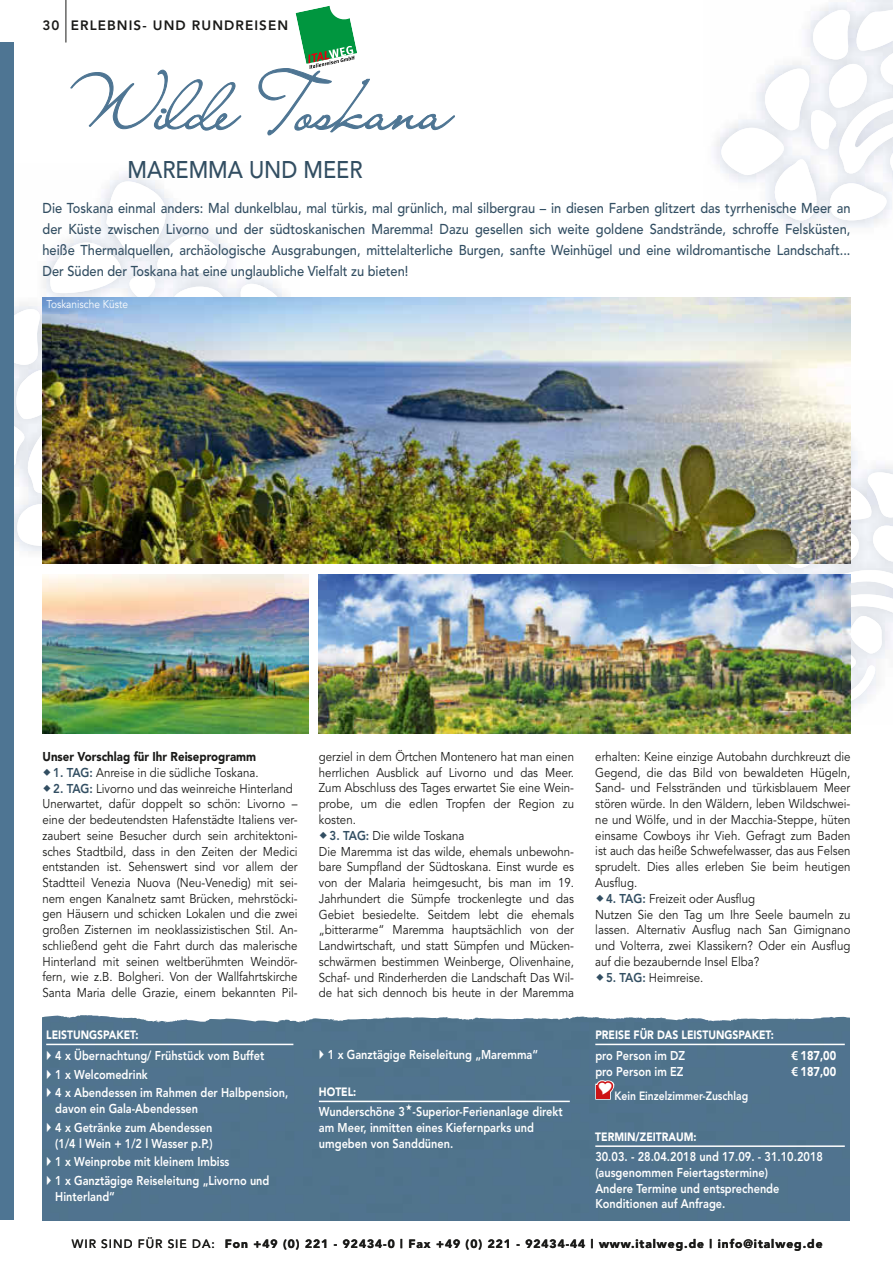
<style>
.page{position:relative;width:893px;height:1263px;background:#fff}
.page>*{position:absolute;margin:0;border:0;box-sizing:border-box;transform-origin:0 0}
.t1{font:75px "Lainie Day SH";color:#4e7593;scale:.9 1}
.t2{font:500 24px "Avenir";color:#324e62;scale:.9 1}
.t3{font:500 14.25px/21px "Avenir";color:#324e62;text-align:justify;scale:.9 1}
.t4{font:800 13.5px "Avenir";letter-spacing:.08em;color:#1a1a18}
.t5{font:12.75px/15.8px "Avenir";color:#1a1a18;text-align:justify;scale:.9 1}
.t6{font:800 12.75px/18.6px "Avenir";color:#fff;scale:.86 1}
.t7{font:900 12.75px "Avenir";color:#1a1a18;scale:.9 1}
.t8{font:900 12.75px "Avenir";color:#fff;scale:.86 1}
.t9{font:900 12px "Avenir";letter-spacing:.08em;color:#1a1a18}
.t10{font:900 12px "Avenir";color:#fff;scale:.86 1}
.t11{font:800 12px "Avenir";color:#fff;scale:.86 1}
.t12{font:11.25px "Avenir";color:#fff;scale:.9 1}
.s1{font-weight:800;color:#324e62}
.s2{font-family:"Linotype Euro Font Ato F";font-weight:400}
.s3{font-weight:500}
</style>
<div class="page">
<svg style="left:666px;top:405px;width:227px;height:301px"></svg>
<img style="left:19px;top:173px;width:281px;height:391px">
<svg style="left:14px;top:181px;width:270px;height:366px"></svg>
<hr style="left:65px;top:0;width:1px;height:43px;background:#1a1a18">
<div style="left:0;top:43px;width:14px;height:1177px;background:#4e7593"></div>
<svg style="left:70px;top:69px;width:172px;height:62px"></svg>
<svg style="left:258px;top:6px;width:197px;height:130px"></svg>
<div style="left:43px;top:1023px;width:807px;height:197px;background:#50738d"></div>
<hr style="left:595px;top:1044px;width:250px;height:1px;background:#fff">
<hr style="left:595px;top:1145px;width:250px;height:2px;background:#fff">
<svg style="left:42px;top:1015px;width:808px;height:8px"></svg>
<hr style="left:46px;top:1044px;width:247px;height:1px;background:#fff">
<hr style="left:319px;top:1101px;width:251px;height:1px;background:#fff">
<img style="left:43px;top:298px;width:807px;height:265px">
<img style="left:43px;top:574px;width:265px;height:159px">
<img style="left:319px;top:574px;width:531px;height:159px">
<svg style="left:718px;top:0;width:175px;height:220px"></svg>
<svg style="left:594px;top:1078px;width:26px;height:23px"></svg>
<svg style="left:47px;top:1051px;width:4px;height:9px"></svg>
<svg style="left:47px;top:1069px;width:4px;height:10px"></svg>
<svg style="left:47px;top:1088px;width:4px;height:9px"></svg>
<svg style="left:47px;top:1122px;width:4px;height:10px"></svg>
<svg style="left:47px;top:1157px;width:4px;height:9px"></svg>
<svg style="left:47px;top:1175px;width:4px;height:10px"></svg>
<svg style="left:320px;top:1050px;width:4px;height:9px"></svg>
<svg style="left:406px;top:1103px;width:6px;height:7px"></svg>
<p class="t4" style="left:43px;top:18px;width:247px">30 ERLEBNIS- UND RUNDREISEN</p>
<h1 class="t1" style="left:64px;top:58px;width:432px">Wilde Toskana</h1>
<h2 class="t2" style="left:128px;top:156px;width:263px">MAREMMA UND MEER</h2>
<p class="t3" style="left:43px;top:198px;width:899px">Die Toskana einmal anders: Mal dunkelblau, mal türkis, mal grünlich, mal silbergrau – in diesen Farben glitzert das tyrrhenische Meer an der Küste zwischen Livorno und der südtoskanischen Maremma! Dazu gesellen sich weite goldene Sandstrände, schroffe Felsküsten, heiße Thermalquellen, archäologische Ausgrabungen, mittelalterliche Burgen, sanfte Weinhügel und eine wildromantische Landschaft...<br>Der Süden der Toskana hat eine unglaubliche Vielfalt zu bieten!</p>
<p class="t12" style="left:46px;top:298px;width:92px">Toskanische Küste</p>
<p class="t7" style="left:43px;top:749px;width:239px">Unser Vorschlag für Ihr Reiseprogramm</p>
<p class="t5" style="left:53px;top:765px;width:230px"><span class="s1">1. TAG:</span> Anreise in die südliche Toskana.</p>
<p class="t5" style="left:43px;top:781px;width:285px;text-align:center"><span class="s1">2. TAG:</span> Livorno und das weinreiche Hinterland Unerwartet, dafür doppelt so schön: Livorno – eine der bedeutendsten Hafenstädte Italiens ver&shy;zaubert seine Besucher durch sein architektoni&shy;sches Stadtbild, dass in den Zeiten der Medici entstanden ist. Sehenswert sind vor allem der Stadtteil Venezia Nuova (Neu-Venedig) mit sei&shy;nem engen Kanalnetz samt Brücken, mehrstöcki&shy;gen Häusern und schicken Lokalen und die zwei großen Zisternen im neoklassizistischen Stil. An&shy;schließend geht die Fahrt durch das malerische Hinterland mit seinen weltberühmten Weindör&shy;fern, wie z.B. Bolgheri. Von der Wallfahrtskirche Santa Maria delle Grazie, einem bekannten Pil-</p>
<p class="t10" style="left:46px;top:1028px;width:109px">LEISTUNGSPAKET:</p>
<p class="t6" style="left:55px;top:1046px;width:273px">4 x Übernachtung/ Frühstück vom Buffet<br>1 x Welcomedrink<br>4 x Abendessen im Rahmen der Halbpension,</p>
<p class="t6" style="left:55px;top:1099px;width:184px">davon ein Gala-Abendessen<br>4 x Getränke zum Abendessen</p>
<p class="t6" style="left:55px;top:1134px;width:251px">(1/4 l Wein + 1/2 l Wasser p.P.)<br>1 x Weinprobe mit kleinem Imbiss<br>1 x Ganztägige Reiseleitung „Livorno und</p>
<p class="t6" style="left:55px;top:1187px;width:71px">Hinterland“</p>
<p class="t5" style="left:319px;top:749px;width:285px">gerziel in dem Örtchen Montenero hat man einen herrlichen Ausblick auf Livorno und das Meer.<br>Zum Abschluss des Tages erwartet Sie eine Wein&shy;probe, um die edlen Tropfen der Region zu kosten.</p>
<p class="t5" style="left:319px;top:828px;width:285px;text-align:left;text-indent:11px"><span class="s1">3. TAG:</span> Die wilde Toskana<br>Die Maremma ist das wilde, ehemals unbewohn&shy;bare Sumpfland der Südtoskana. Einst wurde es von der Malaria heimgesucht, bis man im 19.<br>Jahrhundert die Sümpfe trockenlegte und das Gebiet besiedelte. Seitdem lebt die ehemals „bitterarme“ Maremma hauptsächlich von der Landwirtschaft, und statt Sümpfen und Mücken&shy;schwärmen bestimmen Weinberge, Olivenhaine, Schaf- und Rinderherden die Landschaft Das Wil&shy;de hat sich dennoch bis heute in der Maremma</p>
<p class="t6" style="left:328px;top:1045px;width:246px">1 x Ganztägige Reiseleitung „Maremma“</p>
<p class="t10" style="left:319px;top:1085px;width:45px">HOTEL:</p>
<p class="t6" style="left:319px;top:1104px;width:285px;line-height:15.9px">Wunderschöne 3 -Superior-Ferienanlage direkt am Meer, inmitten eines Kiefernparks und umgeben von Sanddünen.</p>
<p class="t5" style="left:595px;top:749px;width:285px">erhalten: Keine einzige Autobahn durchkreuzt die Gegend, die das Bild von bewaldeten Hügeln, Sand- und Felsstränden und türkisblauem Meer stören würde. In den Wäldern, leben Wildschwei&shy;ne und Wölfe, und in der Macchia-Steppe, hüten einsame Cowboys ihr Vieh. Gefragt zum Baden ist auch das heiße Schwefelwasser, das aus Felsen sprudelt. Dies alles erleben Sie beim heutigen Ausflug.</p>
<p class="t5" style="left:595px;top:891px;width:285px;text-align:left;text-indent:11px"><span class="s1">4. TAG:</span> Freizeit oder Ausflug<br>Nutzen Sie den Tag um Ihre Seele baumeln zu lassen. Alternativ Ausflug nach San Gimignano und Volterra, zwei Klassikern? Oder ein Ausflug auf die bezaubernde Insel Elba?</p>
<p class="t5" style="left:606px;top:970px;width:110px"><span class="s1">5. TAG:</span> Heimreise.</p>
<p class="t10" style="left:595px;top:1028px;width:209px">PREISE FÜR DAS LEISTUNGSPAKET:</p>
<p class="t6" style="left:595px;top:1046px;width:106px">pro Person im DZ</p>
<p class="t8" style="left:791px;top:1048px;width:54px"><span class="s2">5</span> 187,00</p>
<p class="t6" style="left:595px;top:1062px;width:104px">pro Person im EZ</p>
<p class="t8" style="left:791px;top:1064px;width:54px"><span class="s2">5</span> 187,00</p>
<p class="t11" style="left:614px;top:1088px;width:157px">Kein Einzelzimmer-Zuschlag</p>
<p class="t10" style="left:595px;top:1130px;width:119px">TERMIN/ZEITRAUM:</p>
<p class="t6" style="left:595px;top:1149px;width:266px;line-height:15.8px">30.03. - 28.04.2018 und 17.09. - 31.10.2018 (ausgenommen Feiertagstermine)<br>Andere Termine und entsprechende Konditionen auf Anfrage.</p>
<p class="t9" style="left:72px;top:1236px;width:752px"><span class="s3">WIR SIND FÜR SIE DA:</span> Fon +49 (0) 221 - 92434-0 | Fax +49 (0) 221 - 92434-44 | www.italweg.de | info@italweg.de</p>
</div>
